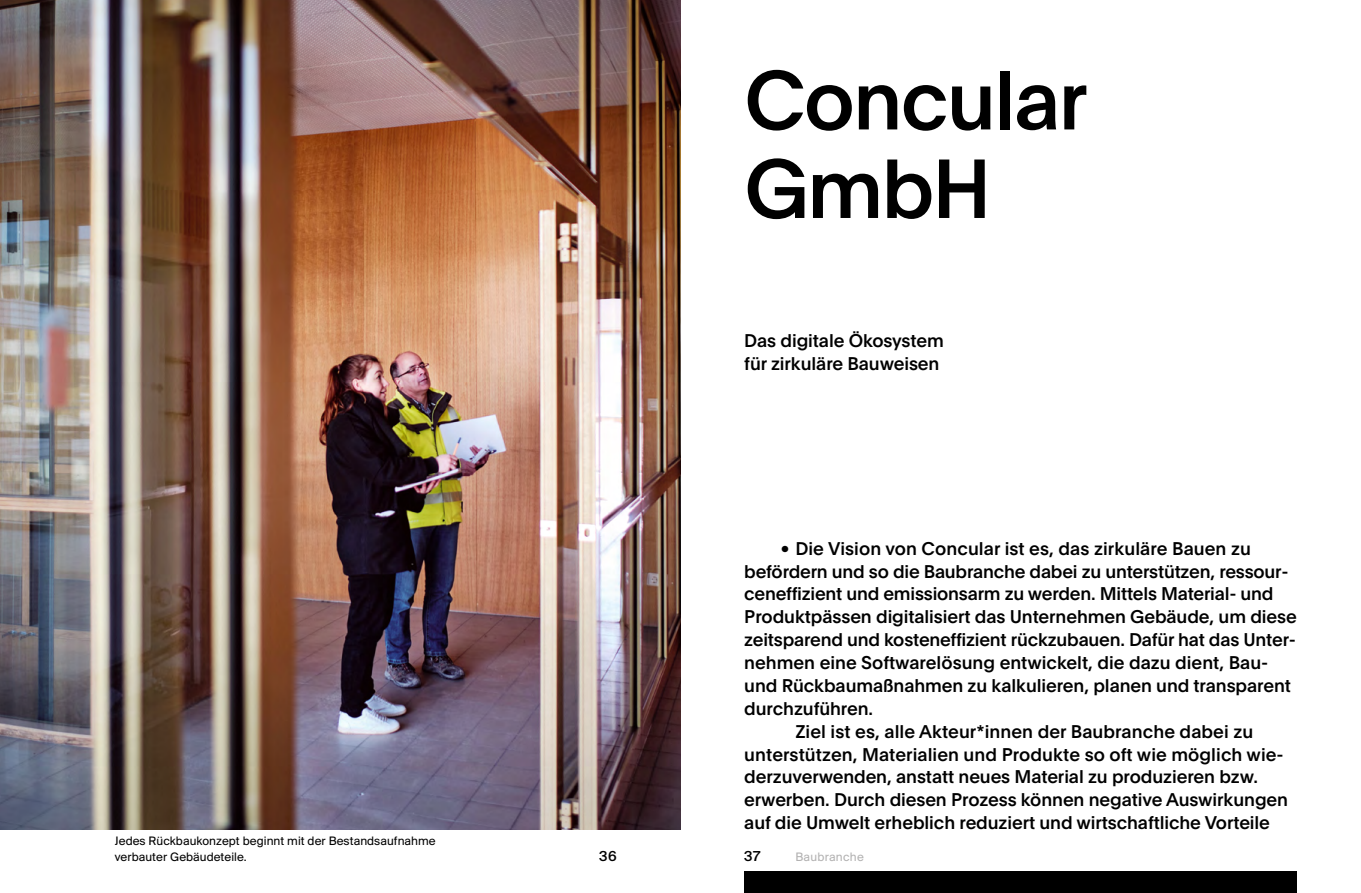
<style>
.page{position:relative;width:1361px;height:893px;background:#fff}
.page>*{position:absolute;margin:0;border:0;box-sizing:border-box;transform-origin:0 0}
.t1{font:500 81.75px/88.5px "Plain";letter-spacing:-.02em;color:#000}
.t2{font:500 18px/23px "Plain";letter-spacing:-.005em;color:#000}
.t3{font:500 15px "Suisse Sans";color:#000}
.t4{font:12.75px/15.5px "Suisse Sans";letter-spacing:.005em;color:#000}
.t5{font:12.75px "Suisse Sans";letter-spacing:.025em;color:#b3b2b2}
</style>
<div class="page">
<img style="left:0;top:0;width:680px;height:829px">
<div style="left:744px;top:872px;width:553px;height:21px;background:#000"></div>
<p class="t4" style="left:115px;top:833px;width:322px">Jedes Rückbaukonzept beginnt mit der Bestandsaufnahme verbauter Gebäudeteile.</p>
<h1 class="t1" style="left:744px;top:52px;width:345px">Concular<br>GmbH</h1>
<p class="t2" style="left:744px;top:328px;width:201px">Das digitale Ökosystem für zirkuläre Bauweisen</p>
<p class="t2" style="left:780px;top:536px;width:472px">• Die Vision von Concular ist es, das zirkuläre Bauen zu</p>
<p class="t2" style="left:744px;top:559px;width:546px">befördern und so die Baubranche dabei zu unterstützen, ressour-</p>
<p class="t2" style="left:744px;top:582px;width:531px">ceneffizient und emissionsarm zu werden. Mittels Material- und</p>
<p class="t2" style="left:744px;top:605px;width:554px">Produktpässen digitalisiert das Unternehmen Gebäude, um diese</p>
<p class="t2" style="left:744px;top:627px;width:553px">zeitsparend und kosteneffizient rückzubauen. Dafür hat das Unter-</p>
<p class="t2" style="left:744px;top:650px;width:525px">nehmen eine Softwarelösung entwickelt, die dazu dient, Bau-</p>
<p class="t2" style="left:744px;top:673px;width:548px">und Rückbaumaßnahmen zu kalkulieren, planen und transparent</p>
<p class="t2" style="left:744px;top:696px;width:130px">durchzuführen.</p>
<p class="t2" style="left:795px;top:719px;width:459px">Ziel ist es, alle Akteur*innen der Baubranche dabei zu</p>
<p class="t2" style="left:744px;top:742px;width:541px">unterstützen, Materialien und Produkte so oft wie möglich wie-</p>
<p class="t2" style="left:744px;top:765px;width:515px">derzuverwenden, anstatt neues Material zu produzieren bzw.</p>
<p class="t2" style="left:744px;top:788px;width:545px">erwerben. Durch diesen Prozess können negative Auswirkungen</p>
<p class="t2" style="left:744px;top:810px;width:527px">auf die Umwelt erheblich reduziert und wirtschaftliche Vorteile</p>
<p class="t3" style="left:599px;top:847px;width:19px">36</p>
<p class="t3" style="left:744px;top:847px;width:17px">37</p>
<p class="t5" style="left:795px;top:849px;width:70px">Baubranche</p>
</div>
